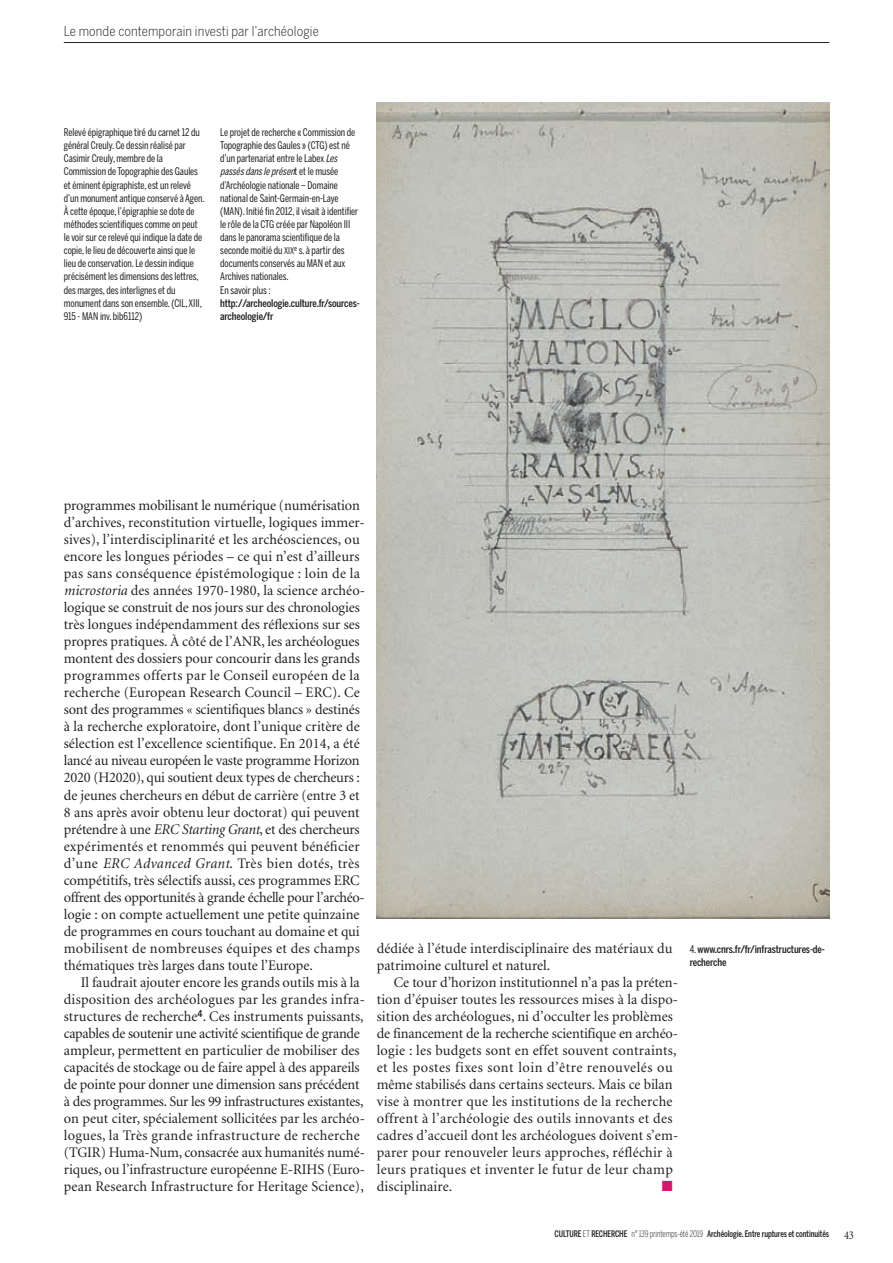
<style>
.page{position:relative;width:893px;height:1263px;background:#fff}
.page>*{position:absolute;margin:0;border:0;box-sizing:border-box;transform-origin:0 0}
.t1{font:14.7px/17px "Minion";color:#231f20}
.t2{font:14.7px "Zapf Dingbats";color:#d9136e}
.t3{font:300 13.5px "Benton Sans Cond";letter-spacing:.01em;color:#231f20}
.t4{font:10.5px/13.2px "Benton Sans Comp";letter-spacing:-.005em;color:#231f20}
.t5{font:500 10.5px/13.2px "Benton Sans Comp";letter-spacing:-.01em;color:#231f20;scale:1.05 1}
.t6{font:500 9px "Benton Sans Comp";letter-spacing:-.01em;color:#231f20}
.s1{font-style:italic}
.s2{font-size:9.3px}
.s3{font-weight:400}
.s4{font-weight:300}
.s5{font-family:"Minion";font-weight:400;font-stretch:condensed;font-size:12px}
</style>
<div class="page">
<hr style="left:64px;top:42px;width:765px;height:1px;background:#231f20">
<img style="left:377px;top:102px;width:452px;height:816px">
<p class="t3" style="left:64px;top:26px;width:257px">Le monde contemporain investi par l’archéologie</p>
<p class="t4" style="left:64px;top:127px;width:142px">Relevé épigraphique tiré du carnet 12 du général Creuly. Ce dessin réalisé par Casimir Creuly, membre de la Commission de Topographie des Gaules et éminent épigraphiste, est un relevé d’un monument antique conservé à Agen.<br>À cette époque, l’épigraphie se dote de méthodes scientifiques comme on peut le voir sur ce relevé qui indique la date de copie, le lieu de découverte ainsi que le lieu de conservation. Le dessin indique précisément les dimensions des lettres, des marges, des interlignes et du monument dans son ensemble. (CIL, XIII, 915 - MAN inv. bib6112)</p>
<p class="t4" style="left:220px;top:127px;width:140px">Le projet de recherche « Commission de Topographie des Gaules » (CTG) est né d’un partenariat entre le Labex <span class="s1">Les passésdansle présen</span>t e t l e m u s é e d’Archéologie nationale – Domaine national de Saint-Germain-en-Laye (MAN). Initié fin 2012, il visait à identifier le rôle de la CTG créée par Napoléon III dans le panorama scientifique de la seconde moitié du <span class="s2">XIX</span><sup>e</sup> s. à partir des documents conservés au MAN et aux Archives nationales.<br>En savoir plus :</p>
<p class="t5" style="left:220px;top:297px;width:134px">http://archeologie.culture.fr/sources&shy;archeologie/fr</p>
<p class="t1" style="left:64px;top:498px;width:303px">programmes mobilisant le numérique (numérisation d’archives, reconstitution virtuelle, logiques immer&shy;sives), l’interdisciplinarité et les archéosciences, ou encore les longues périodes – ce qui n’est d’ailleurs pas sans conséquence épistémologique : loin de la <span class="s1">microstoria</span> des années 1970-1980, la science archéo&shy;logique se construit de nos jours sur des chronologies très longues indépendamment des réflexions sur ses propres pratiques. À côté de l’ANR, les archéologues montent des dossiers pour concourir dans les grands programmes offerts par le Conseil européen de la recherche (European Research Council – ERC). Ce sont des programmes « scientifiques blancs » destinés à la recherche exploratoire, dont l’unique critère de sélection est l’excellence scientifique. En 2014, a été lancé au niveau européen le vaste programme Horizon 2020 (H2020), qui soutient deux types de chercheurs : de jeunes chercheurs en début de carrière (entre 3 et 8 ans après avoir obtenu leur doctorat) qui peuvent prétendre à une <span class="s1">ERC Starting Grant</span>, et des chercheurs expérimentés et renommés qui peuvent bénéficier d’une <span class="s1">ERC Advanced Grant</span>. Très bien dotés, très compétitifs, très sélectifs aussi, ces programmes ERC offrent des opportunités à grande échelle pour l’archéo - logie : on compte actuellement une petite quinzaine de programmes en cours touchant au domaine et qui mobilisent de nombreuses équipes et des champs thématiques très larges dans toute l’Europe.</p>
<p class="t1" style="left:64px;top:975px;width:303px;text-indent:17px">Il faudrait ajouter encore les grands outils mis à la disposition des archéologues par les grandes infra&shy;structures de recherche<sup>4</sup>. Ces instruments puissants, capables de soutenir une activité scientifique de grande ampleur, permettent en particulier de mobiliser des capacités de stockage ou de faire appel à des appareils de pointe pour donner une dimension sans précédent à des programmes. Sur les 99 infrastructures existantes, on peut citer, spécialement sollicitées par les archéo&shy;logues, la Très grande infrastructure de recherche (TGIR) Huma-Num, consacrée aux humanités numé&shy;riques, ou l’infrastructure européenne E-RIHS (Euro&shy;pean Research Infrastructure for Heritage Science),</p>
<p class="t1" style="left:377px;top:941px;width:297px">dédiée à l’étude interdisciplinaire des matériaux du patrimoine culturel et naturel.</p>
<p class="t1" style="left:377px;top:975px;width:303px;text-indent:17px">Ce tour d’horizon institutionnel n’a pas la préten&shy;tion d’épuiser toutes les ressources mises à la dispo - sition des archéologues, ni d’occulter les problèmes de financement de la recherche scientifique en archéo&shy;logie : les budgets sont en effet souvent contraints, et les postes fixes sont loin d’être renouvelés ou même stabilisés dans certains secteurs. Mais ce bilan vise à montrer que les institutions de la recherche offrent à l’archéologie des outils innovants et des cadres d’accueil dont les archéologues doivent s’em&shy;parer pour renouveler leurs approches, réfléchir à leurs pratiques et inventer le futur de leur champ disciplinaire.</p>
<p class="t2" style="left:662px;top:1179px;width:12px">■</p>
<p class="t5" style="left:690px;top:943px;width:130px"><span class="s3">4.</span> www.cnrs.fr/fr/infrastructures-de&shy;recherche</p>
<p class="t6" style="left:555px;top:1231px;width:301px">CULTURE <span class="s4">ET</span> RECHERCHE <span class="s4">n° 139 printemps-été 2019</span> Archéologie. Entre ruptures et continuités <span class="s5">43</span></p>
</div>
